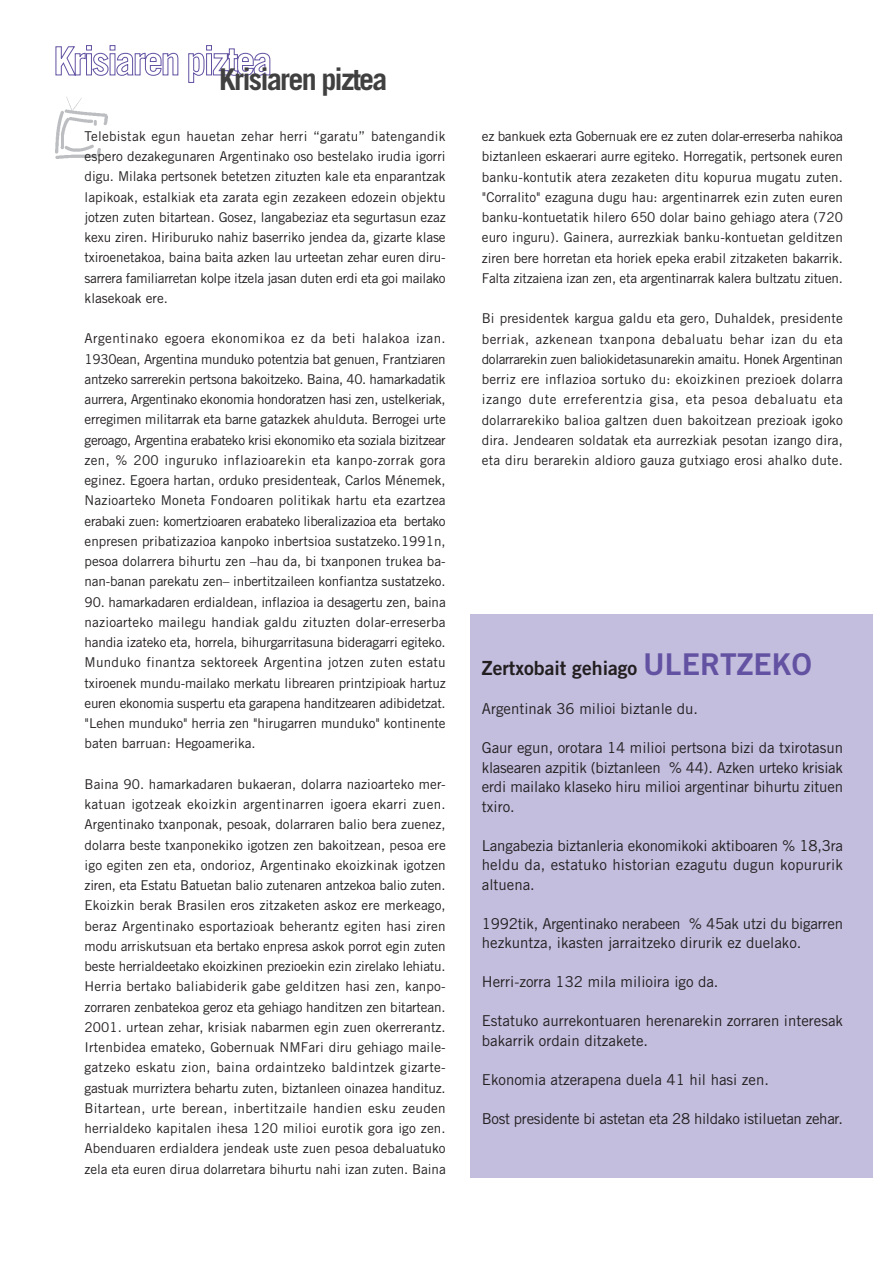
<style>
.page{position:relative;width:893px;height:1263px;background:#fff}
.page>*{position:absolute;margin:0;border:0;box-sizing:border-box;transform-origin:0 0}
.t1{font:700 30px "Trade Gothic";letter-spacing:-.06em;color:#404041}
.t2{font:19.5px "Trade Gothic Bold Two";color:#231f20}
.t3{font:15px/19.5px "Trade Gothic";color:#231f20;text-align:justify}
.t4{font:15px "Trade Gothic";letter-spacing:-.02em;color:#231f20}
.t5{font:13.5px/20.2px "Trade Gothic";letter-spacing:-.005em;color:#231f20;text-align:justify}
.s1{font-size:30px;color:#6352a2}
</style>
<div class="page">
<svg style="left:55px;top:45px;width:216px;height:38px"></svg>
<img style="left:56px;top:97px;width:51px;height:61px">
<div style="left:470px;top:614px;width:402px;height:563px;background:#c3bdde"></div>
<h1 class="t1" style="left:219px;top:68px;width:170px">Krisiaren piztea</h1>
<p class="t5" style="left:85px;top:127px;width:362px">Telebistak egun hauetan zehar herri “garatu” batengandik espero dezakegunaren Argentinako oso bestelako irudia igorri digu. Milaka pertsonek betetzen zituzten kale eta enparantzak lapikoak, estalkiak eta zarata egin zezakeen edozein objektu jotzen zuten bitartean. Gosez, langabeziaz eta segurtasun ezaz kexu ziren. Hiriburuko nahiz baserriko jendea da, gizarte klase txiroenetakoa, baina baita azken lau urteetan zehar euren diru&shy;sarrera familiarretan kolpe itzela jasan duten erdi eta goi mailako klasekoak ere.</p>
<p class="t5" style="left:85px;top:330px;width:362px">Argentinako egoera ekonomikoa ez da beti halakoa izan.<br>1930ean, Argentina munduko potentzia bat genuen, Frantziaren antzeko sarrerekin pertsona bakoitzeko. Baina, 40. hamarkadatik aurrera, Argentinako ekonomia hondoratzen hasi zen, ustelkeriak, erregimen militarrak eta barne gatazkek ahulduta. Berrogei urte geroago, Argentina erabateko krisi ekonomiko eta soziala bizitzear zen, % 200 inguruko inflazioarekin eta kanpo-zorrak gora eginez. Egoera hartan, orduko presidenteak, Carlos Ménemek, Nazioarteko Moneta Fondoaren politikak hartu eta ezartzea erabaki zuen: komertzioaren erabateko liberalizazioa eta bertako enpresen pribatizazioa kanpoko inbertsioa sustatzeko.1991n, pesoa dolarrera bihurtu zen –hau da, bi txanponen trukea ba&shy;nan-banan parekatu zen– inbertitzaileen konfiantza sustatzeko.</p>
<p class="t5" style="left:85px;top:593px;width:362px">90. hamarkadaren erdialdean, inflazioa ia desagertu zen, baina nazioarteko mailegu handiak galdu zituzten dolar-erreserba handia izateko eta, horrela, bihurgarritasuna bideragarri egiteko.<br>Munduko finantza sektoreek Argentina jotzen zuten estatu txiroenek mundu-mailako merkatu librearen printzipioak hartuz euren ekonomia suspertu eta garapena handitzearen adibidetzat. "Lehen munduko" herria zen "hirugarren munduko" kontinente baten barruan: Hegoamerika.</p>
<p class="t5" style="left:85px;top:775px;width:362px">Baina 90. hamarkadaren bukaeran, dolarra nazioarteko mer&shy;katuan igotzeak ekoizkin argentinarren igoera ekarri zuen.<br>Argentinako txanponak, pesoak, dolarraren balio bera zuenez, dolarra beste txanponekiko igotzen zen bakoitzean, pesoa ere igo egiten zen eta, ondorioz, Argentinako ekoizkinak igotzen ziren, eta Estatu Batuetan balio zutenaren antzekoa balio zuten.<br>Ekoizkin berak Brasilen eros zitzaketen askoz ere merkeago, beraz Argentinako esportazioak beherantz egiten hasi ziren modu arriskutsuan eta bertako enpresa askok porrot egin zuten beste herrialdeetako ekoizkinen prezioekin ezin zirelako lehiatu.<br>Herria bertako baliabiderik gabe gelditzen hasi zen, kanpo&shy;zorraren zenbatekoa geroz eta gehiago handitzen zen bitartean.<br>2001. urtean zehar, krisiak nabarmen egin zuen okerrerantz.<br>Irtenbidea emateko, Gobernuak NMFari diru gehiago maile&shy;gatzeko eskatu zion, baina ordaintzeko baldintzek gizarte&shy;gastuak murriztera behartu zuten, biztanleen oinazea handituz.<br>Bitartean, urte berean, inbertitzaile handien esku zeuden herrialdeko kapitalen ihesa 120 milioi eurotik gora igo zen.<br>Abenduaren erdialdera jendeak uste zuen pesoa debaluatuko zela eta euren dirua dolarretara bihurtu nahi izan zuten. Baina</p>
<p class="t5" style="left:482px;top:127px;width:362px">ez bankuek ezta Gobernuak ere ez zuten dolar-erreserba nahikoa biztanleen eskaerari aurre egiteko. Horregatik, pertsonek euren banku-kontutik atera zezaketen ditu kopurua mugatu zuten. "Corralito" ezaguna dugu hau: argentinarrek ezin zuten euren banku-kontuetatik hilero 650 dolar baino gehiago atera (720 euro inguru). Gainera, aurrezkiak banku-kontuetan gelditzen ziren bere horretan eta horiek epeka erabil zitzaketen bakarrik.<br>Falta zitzaiena izan zen, eta argentinarrak kalera bultzatu zituen.</p>
<p class="t5" style="left:482px;top:310px;width:362px">Bi presidentek kargua galdu eta gero, Duhaldek, presidente berriak, azkenean txanpona debaluatu behar izan du eta dolarrarekin zuen baliokidetasunarekin amaitu. Honek Argentinan berriz ere inflazioa sortuko du: ekoizkinen prezioek dolarra izango dute erreferentzia gisa, eta pesoa debaluatu eta dolarrarekiko balioa galtzen duen bakoitzean prezioak igoko dira. Jendearen soldatak eta aurrezkiak pesotan izango dira, eta diru berarekin aldioro gauza gutxiago erosi ahalko dute.</p>
<h2 class="t2" style="left:482px;top:661px;width:331px">Zertxobait gehiago <span class="s1">ULERTZEKO</span></h2>
<p class="t3" style="left:482px;top:701px;width:218px">Argentinak 36 milioi biztanle du.</p>
<p class="t3" style="left:482px;top:740px;width:363px">Gaur egun, orotara 14 milioi pertsona bizi da txirotasun klasearen azpitik (biztanleen % 44). Azken urteko krisiak erdi mailako klaseko hiru milioi argentinar bihurtu zituen txiro.</p>
<p class="t3" style="left:482px;top:837px;width:362px">Langabezia biztanleria ekonomikoki aktiboaren % 18,3ra heldu da, estatuko historian ezagutu dugun kopururik altuena.</p>
<p class="t3" style="left:482px;top:915px;width:362px">1992tik, Argentinako nerabeen % 45ak utzi du bigarren hezkuntza, ikasten jarraitzeko dirurik ez duelako.</p>
<p class="t3" style="left:482px;top:974px;width:238px">Herri-zorra 132 mila milioira igo da.</p>
<p class="t3" style="left:482px;top:1013px;width:363px">Estatuko aurrekontuaren herenarekin zorraren interesak bakarrik ordain ditzakete.</p>
<p class="t3" style="left:482px;top:1071px;width:289px">Ekonomia atzerapena duela 41 hil hasi zen.</p>
<p class="t4" style="left:482px;top:1113px;width:363px">Bost presidente bi astetan eta 28 hildako istiluetan zehar.</p>
</div>
